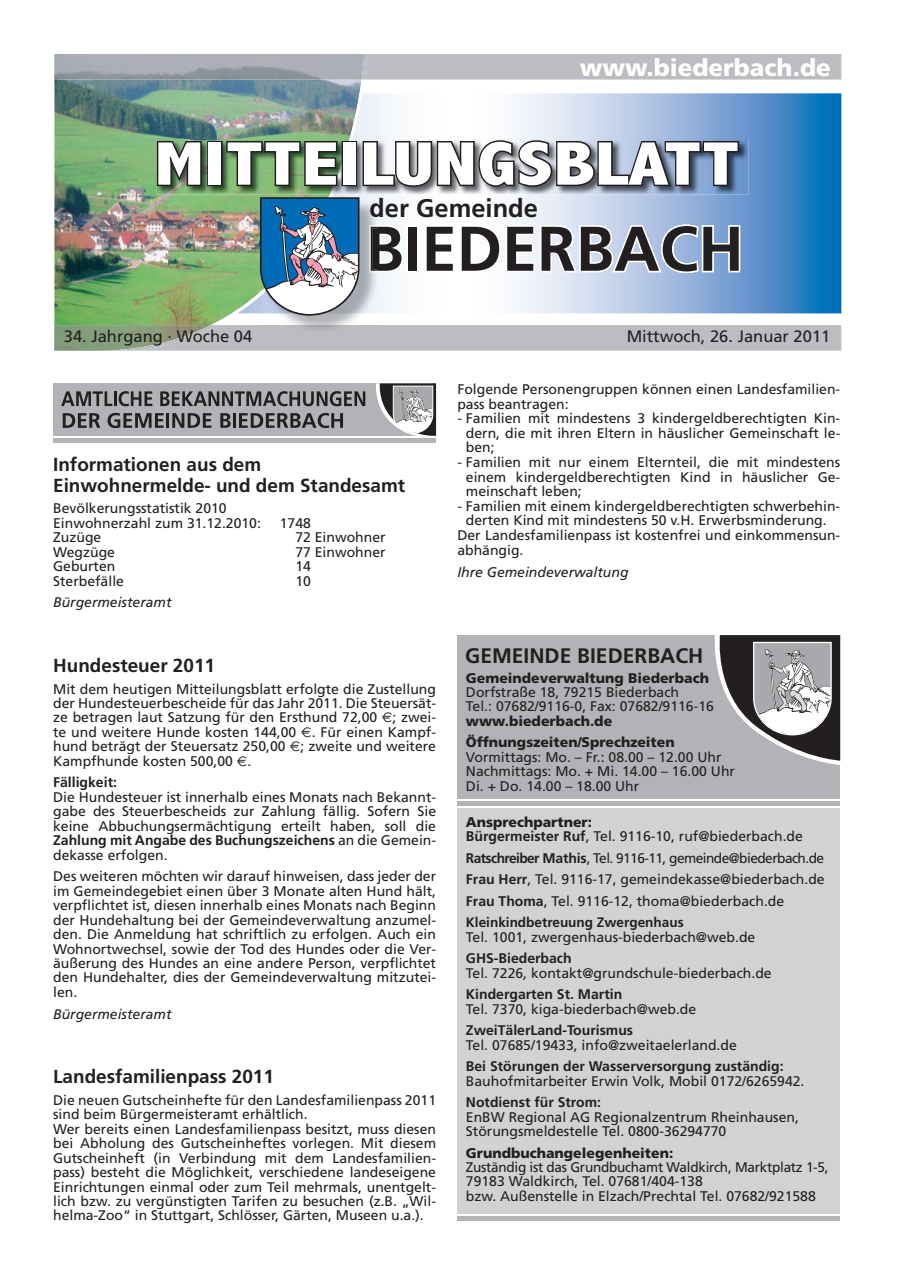
<style>
.page{position:relative;width:902px;height:1280px;background:#fff}
.page>*{position:absolute;margin:0;border:0;box-sizing:border-box;transform-origin:0 0}
.t1{font:700 63px "Frutiger";color:#231f20}
.t2{font:800 condensed 61.95px "Abadi";letter-spacing:.01em;color:#fff;scale:1.26 1}
.t3{font:700 25.5px "Frutiger";color:#231f20}
.t4{font:900 24px "Frutiger";color:#fff}
.t5{font:700 21px/37.8px "Frutiger";color:#231f20}
.t6{font:700 18.9px/21px "Frutiger";color:#231f20}
.t7{font:16.5px "Frutiger";color:#231f20}
.t8{font:13.95px/14.4px "Frutiger";color:#231f20}
.t9{font:700 13.95px "Frutiger";color:#231f20}
.t10{font:900 13.95px/21.6px "Frutiger";color:#231f20}
.t11{font:italic 13.95px "Frutiger";color:#231f20}
.t12{font:700 13.65px "Frutiger";color:#231f20}
.s1{font-family:"Euro Sig"}
.s2{font-weight:700}
.s3{font-weight:900}
</style>
<div class="page">
<div style="left:53px;top:383px;width:383px;height:53px;background:#b2b3b7"></div>
<hr style="left:53px;top:438px;width:383px;height:4px;background:#b2b3b7">
<svg style="left:61px;top:391px;width:91px;height:15px"></svg>
<svg style="left:160px;top:391px;width:205px;height:15px"></svg>
<svg style="left:63px;top:413px;width:37px;height:15px"></svg>
<svg style="left:107px;top:413px;width:57px;height:15px"></svg>
<hr style="left:166px;top:413px;width:3px;height:15px;background:#231f20">
<svg style="left:172px;top:413px;width:39px;height:15px"></svg>
<svg style="left:220px;top:413px;width:11px;height:15px"></svg>
<hr style="left:233px;top:413px;width:3px;height:15px;background:#231f20">
<svg style="left:239px;top:413px;width:104px;height:15px"></svg>
<svg style="left:376px;top:383px;width:60px;height:53px"></svg>
<svg style="left:367px;top:93px;width:474px;height:220px"></svg>
<img style="left:54px;top:80px;width:313px;height:245px">
<svg style="left:54px;top:54px;width:787px;height:26px;background:#b3b5ba"></svg>
<img style="left:54px;top:325px;width:54px;height:26px">
<svg style="left:108px;top:325px;width:733px;height:26px;background:#b8bbba"></svg>
<img style="left:157px;top:139px;width:68px;height:55px">
<svg style="left:155px;top:139px;width:48px;height:49px;background:#3e513c"></svg>
<div style="left:207px;top:141px;width:16px;height:45px;border:3px solid #231f20"></div>
<img style="left:262px;top:316px;width:115px;height:18px">
<svg style="left:225px;top:139px;width:515px;height:177px"></svg>
<div style="left:457px;top:635px;width:383px;height:164px;background:#b2b3b7"></div>
<hr style="left:457px;top:801px;width:383px;height:4px;background:#b2b3b7">
<div style="left:457px;top:809px;width:383px;height:367px;background:#d1d2d4"></div>
<svg style="left:714px;top:635px;width:126px;height:130px"></svg>
<div style="left:457px;top:1161px;width:383px;height:53px;background:#d1d2d4"></div>
<hr style="left:457px;top:1216px;width:383px;height:4px;background:#b2b3b7">
<h3 class="t4" style="left:579px;top:53px;width:252px">www.biederbach.de</h3>
<h2 class="t2" style="left:154px;top:128px;width:465px">MITTEILUNGSBLATT</h2>
<h3 class="t3" style="left:369px;top:193px;width:170px">der Gemeinde</h3>
<h1 class="t1" style="left:365px;top:212px;width:379px">BIEDERBACH</h1>
<p class="t7" style="left:64px;top:327px;width:190px">34. Jahrgang · Woche 04</p>
<h3 class="t6" style="left:53px;top:454px;width:353px">Informationen aus dem<br>Einwohnermelde- und dem Standesamt</h3>
<p class="t8" style="left:53px;top:501px;width:209px">Bevölkerungsstatistik 2010<br>Einwohnerzahl zum 31.12.2010:</p>
<p class="t8" style="left:280px;top:516px;width:33px">1748</p>
<p class="t8" style="left:53px;top:530px;width:50px">Zuzüge</p>
<p class="t8" style="left:295px;top:530px;width:92px">72 Einwohner</p>
<p class="t8" style="left:53px;top:545px;width:63px">Wegzüge</p>
<p class="t8" style="left:295px;top:545px;width:92px">77 Einwohner</p>
<p class="t8" style="left:53px;top:559px;width:64px">Geburten</p>
<p class="t8" style="left:295px;top:559px;width:17px">14</p>
<p class="t8" style="left:53px;top:573px;width:72px">Sterbefälle</p>
<p class="t8" style="left:295px;top:573px;width:17px">10</p>
<p class="t11" style="left:53px;top:594px;width:120px">Bürgermeisteramt</p>
<h3 class="t6" style="left:53px;top:655px;width:163px">Hundesteuer 2011</h3>
<p class="t8" style="left:53px;top:681px;width:384px;text-align:justify">Mit dem heutigen Mitteilungsblatt erfolgte die Zustellung der Hundesteuerbescheide für das Jahr 2011. Die Steuersät&shy;ze betragen laut Satzung für den Ersthund 72,00 <span class="s1">€</span>; zwei&shy;te und weitere Hunde kosten 144,00 <span class="s1">€</span>. Für einen Kampf&shy;hund beträgt der Steuersatz 250,00 <span class="s1">€</span>; zweite und weitere Kampfhunde kosten 500,00 <span class="s1">€</span>.</p>
<p class="t9" style="left:53px;top:774px;width:65px">Fälligkeit:</p>
<p class="t8" style="left:53px;top:790px;width:384px;text-align:justify">Die Hundesteuer ist innerhalb eines Monats nach Bekannt&shy;gabe des Steuerbescheids zur Zahlung fällig. Sofern Sie keine Abbuchungsermächtigung erteilt haben, soll die <span class="s2">Zahlung mit Angabe des Buchungszeichens</span> an die Gemein&shy;dekasse erfolgen.</p>
<p class="t8" style="left:53px;top:869px;width:384px;text-align:justify">Des weiteren möchten wir darauf hinweisen, dass jeder der im Gemeindegebiet einen über 3 Monate alten Hund hält, verpflichtet ist, diesen innerhalb eines Monats nach Beginn der Hundehaltung bei der Gemeindeverwaltung anzumel&shy;den. Die Anmeldung hat schriftlich zu erfolgen. Auch ein Wohnortwechsel, sowie der Tod des Hundes oder die Ver&shy;äußerung des Hundes an eine andere Person, verpflichtet den Hundehalter, dies der Gemeindeverwaltung mitzutei&shy;len.</p>
<p class="t11" style="left:53px;top:1006px;width:120px">Bürgermeisteramt</p>
<h3 class="t6" style="left:53px;top:1066px;width:222px">Landesfamilienpass 2011</h3>
<p class="t8" style="left:53px;top:1093px;width:384px">Die neuen Gutscheinhefte für den Landesfamilienpass 2011 sind beim Bürgermeisteramt erhältlich.<br>Wer bereits einen Landesfamilienpass besitzt, muss diesen bei Abholung des Gutscheinheftes vorlegen. Mit diesem Gutscheinheft (in Verbindung mit dem Landesfamilien&shy;pass) besteht die Möglichkeit, verschiedene landeseigene Einrichtungen einmal oder zum Teil mehrmals, unentgelt&shy;lich bzw. zu vergünstigten Tarifen zu besuchen (z.B. „Wil&shy;helma-Zoo“ in Stuttgart, Schlösser, Gärten, Museen u.a.).</p>
<p class="t7" style="left:626px;top:327px;width:205px">Mittwoch, 26. Januar 2011</p>
<p class="t8" style="left:457px;top:382px;width:384px">Folgende Personengruppen können einen Landesfamilien&shy;pass beantragen:</p>
<p class="t8" style="left:466px;top:411px;width:376px;text-align:justify;text-indent:-9px">- Familien mit mindestens 3 kindergeldberechtigten Kin&shy;dern, die mit ihren Eltern in häuslicher Gemeinschaft le&shy;ben;</p>
<p class="t8" style="left:466px;top:455px;width:376px;text-align:justify;text-indent:-9px">- Familien mit nur einem Elternteil, die mit mindestens einem kindergeldberechtigten Kind in häuslicher Ge&shy;meinschaft leben;</p>
<p class="t8" style="left:457px;top:499px;width:384px">- Familien mit einem kindergeldberechtigten schwerbehin-</p>
<p class="t8" style="left:466px;top:513px;width:362px">derten Kind mit mindestens 50 v.H. Erwerbsminderung.</p>
<p class="t8" style="left:457px;top:528px;width:384px">Der Landesfamilienpass ist kostenfrei und einkommensun-</p>
<p class="t8" style="left:457px;top:542px;width:68px">abhängig.</p>
<p class="t11" style="left:457px;top:564px;width:173px">Ihre Gemeindeverwaltung</p>
<h3 class="t5" style="left:465px;top:636px;width:240px">GEMEINDE BIEDERBACH<br>GEMEINDE BIEDERBACH</h3>
<p class="t10" style="left:466px;top:667px;width:245px">Gemeindeverwaltung Biederbach</p>
<p class="t8" style="left:466px;top:685px;width:249px">Dorfstraße 18, 79215 Biederbach<br>Tel.: 07682/9116-0, Fax: 07682/9116-16</p>
<p class="t10" style="left:466px;top:710px;width:210px">www.biederbach.de<br>Öffnungszeiten/Sprechzeiten</p>
<p class="t8" style="left:466px;top:750px;width:270px">Vormittags: Mo. – Fr.: 08.00 – 12.00 Uhr<br>Nachmittags: Mo. + Mi. 14.00 – 16.00 Uhr<br>Di. + Do. 14.00 – 18.00 Uhr</p>
<p class="t8" style="left:466px;top:814px;width:338px"><span class="s3">Ansprechpartner:<br></span><span class="s2">Bürgermeister Ruf</span>, Tel. 9116-10, ruf@biederbach.de</p>
<p class="t8" style="left:466px;top:847px;width:360px;line-height:21.6px;text-align:justify"><span class="s2">Ratschreiber Mathis</span>, Tel. 9116-11, gemeinde@biederbach.de <span class="s2">Frau Herr</span>, Tel. 9116-17, gemeindekasse@biederbach.de <span class="s2">Frau Thoma</span>, Tel. 9116-12, thoma@biederbach.de</p>
<p class="t12" style="left:466px;top:914px;width:219px">Kleinkindbetreuung Zwergenhaus</p>
<p class="t8" style="left:466px;top:929px;width:291px">Tel. 1001, zwergenhaus-biederbach@web.de</p>
<p class="t9" style="left:466px;top:950px;width:107px">GHS-Biederbach</p>
<p class="t8" style="left:466px;top:965px;width:307px">Tel. 7226, kontakt@grundschule-biederbach.de</p>
<p class="t9" style="left:466px;top:986px;width:158px">Kindergarten St. Martin</p>
<p class="t8" style="left:466px;top:1001px;width:232px">Tel. 7370, kiga-biederbach@web.de</p>
<p class="t9" style="left:466px;top:1022px;width:169px">ZweiTälerLand-Tourismus</p>
<p class="t8" style="left:466px;top:1037px;width:272px">Tel. 07685/19433, info@zweitaelerland.de</p>
<p class="t9" style="left:466px;top:1058px;width:319px">Bei Störungen der Wasserversorgung zuständig:</p>
<p class="t8" style="left:466px;top:1073px;width:340px">Bauhofmitarbeiter Erwin Volk, Mobil 0172/6265942.</p>
<p class="t9" style="left:466px;top:1094px;width:137px">Notdienst für Strom:</p>
<p class="t8" style="left:466px;top:1109px;width:334px">EnBW Regional AG Regionalzentrum Rheinhausen,<br>Störungsmeldestelle Tel. 0800-36294770</p>
<p class="t10" style="left:466px;top:1142px;width:209px">Grundbuchangelegenheiten:</p>
<p class="t8" style="left:466px;top:1160px;width:364px">Zuständig ist das Grundbuchamt Waldkirch, Marktplatz 1-5,<br>79183 Waldkirch, Tel. 07681/404-138<br>bzw. Außenstelle in Elzach/Prechtal Tel. 07682/921588</p>
</div>
